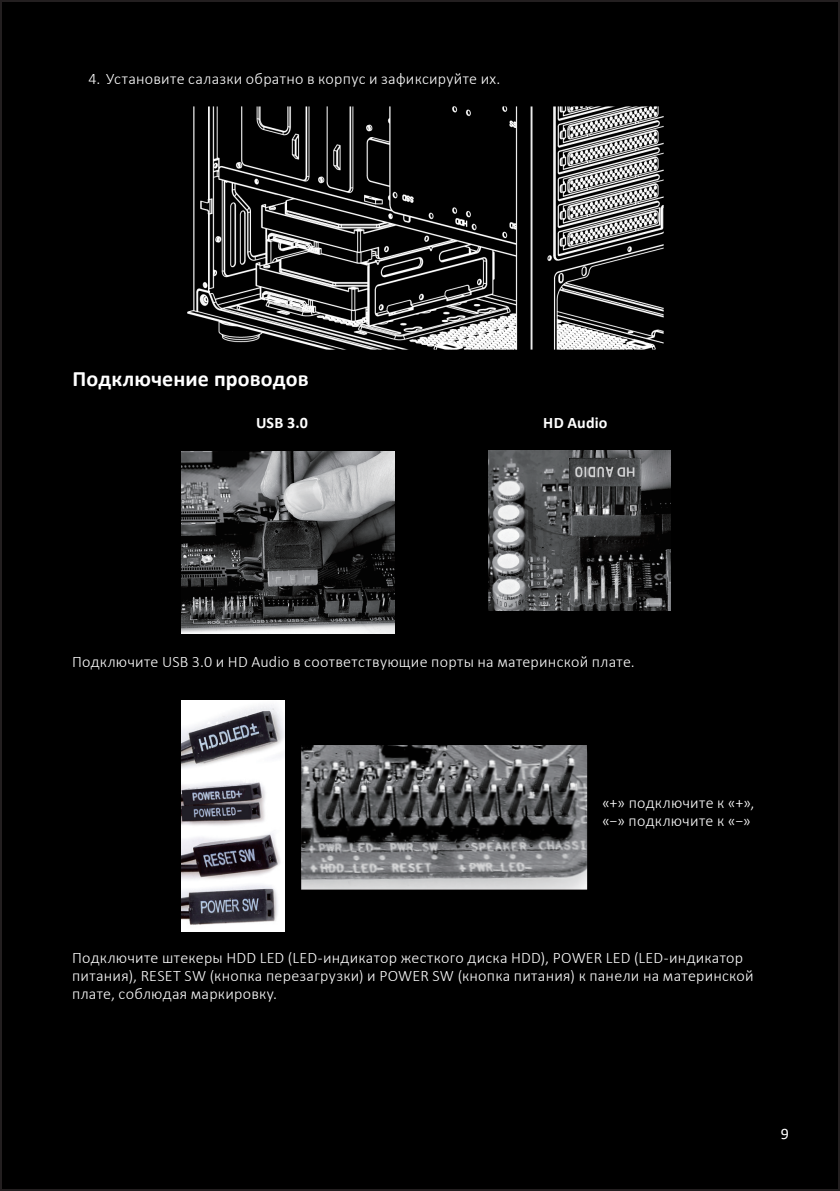
<style>
.page{position:relative;width:840px;height:1191px;background:#fff}
.page>*{position:absolute;margin:0;border:0;box-sizing:border-box;transform-origin:0 0}
.Заголовок_11{font:700 22px "Calibri";letter-spacing:.005em;color:#fff}
.t1{font:300 16px/18px "Calibri";letter-spacing:.015em;color:#fff}
.t2{font:700 16px "Calibri";letter-spacing:.015em;color:#fff}
.t3{font:16px "Calibri";color:#fff}
</style>
<div class="page">
<div style="left:1px;top:1px;width:837px;height:1189px;background:#000"></div>
<svg style="left:488px;top:451px;width:181px;height:159px"></svg>
<img style="left:568px;top:458px;width:72px;height:77px">
<img style="left:181px;top:701px;width:104px;height:230px">
<img style="left:181px;top:451px;width:213px;height:182px">
<img style="left:301px;top:745px;width:285px;height:144px">
<img style="left:187px;top:106px;width:477px;height:244px">
<p class="t1" style="left:88px;top:70px;width:413px">4. Установите салазки обратно в корпус и зафиксируйте их.</p>
<p class="Заголовок_11" style="left:73px;top:363px;width:237px">Подключение проводов</p>
<p class="t2" style="left:256px;top:411px;width:53px">USB 3.0</p>
<p class="t2" style="left:543px;top:411px;width:66px">HD Audio</p>
<p class="t1" style="left:72px;top:652px;width:564px">Подключите USB 3.0 и HD Audio в соответствующие порты на материнской плате.</p>
<p class="t1" style="left:601px;top:794px;width:154px">«+» подключите к «+»,</p>
<p class="t1" style="left:601px;top:812px;width:150px">«−» подключите к «−»</p>
<p class="t1" style="left:72px;top:949px;width:682px">Подключите штекеры HDD LED (LED-индикатор жесткого диска HDD), POWER LED (LED-индикатор питания), RESET SW (кнопка перезагрузки) и POWER SW (кнопка питания) к панели на материнской плате, соблюдая маркировку.</p>
<p class="t3" style="left:780px;top:1122px;width:10px">9</p>
</div>
